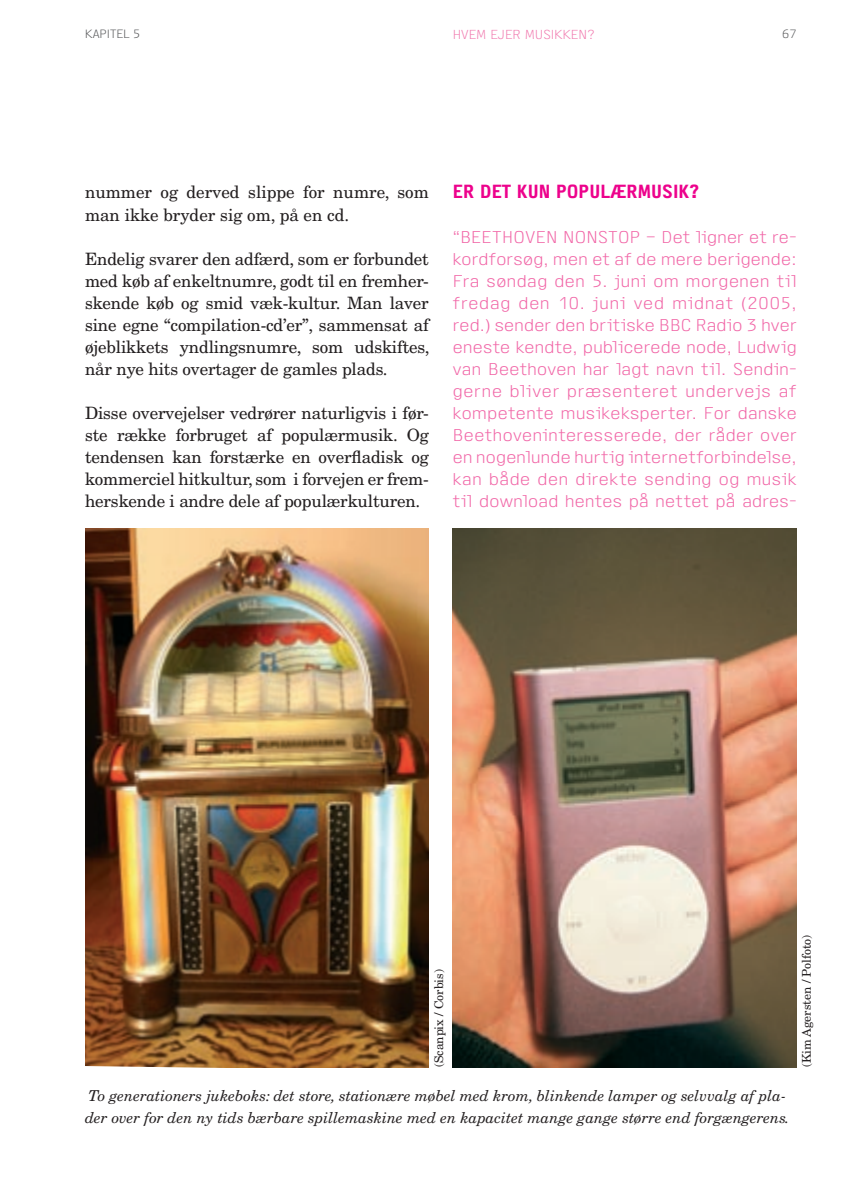
<style>
.page{position:relative;width:842px;height:1191px;background:#fff}
.page>*{position:absolute;margin:0;border:0;box-sizing:border-box;transform-origin:0 0}
.t1{font:700 19px "Access";color:#ed028c}
.t2{font:17px/22px "New Century Schlbk";letter-spacing:-.01em;color:#231f20;text-align:justify}
.t3{font:300 17px/22px "Access";letter-spacing:.025em;color:#f166a7;text-align:justify}
.t4{font:italic 15px/22px "New Century Schlbk";color:#231f20}
.t5{font:300 13px "Access";color:#f17cb0}
.t6{font:12px "New Century Schlbk";color:#231f20}
.t7{font:300 12px "Access";color:#57585a}
</style>
<div class="page">
<img style="left:453px;top:528px;width:344px;height:539px">
<img style="left:85px;top:528px;width:344px;height:539px">
<p class="t7" style="left:85px;top:27px;width:57px">KAPITEL 5</p>
<p class="t5" style="left:453px;top:27px;width:144px">HVEM EJER MUSIKKEN?</p>
<p class="t7" style="left:782px;top:27px;width:16px">67</p>
<p class="t2" style="left:85px;top:181px;width:345px">nummer og derved slippe for numre, som man ikke bryder sig om, på en cd.</p>
<p class="t2" style="left:85px;top:247px;width:346px">Endelig svarer den adfærd, som er forbundet med køb af enkeltnumre, godt til en fremher&shy;skende køb og smid væk-kultur. Man laver sine egne “compilation-cd’er”, sammensat af øjeblikkets yndlingsnumre, som udskiftes, når nye hits overtager de gamles plads.</p>
<p class="t2" style="left:85px;top:401px;width:345px">Disse overvejelser vedrører naturligvis i før&shy;ste række forbruget af populærmusik. Og tendensen kan forstærke en overfladisk og kommerciel hitkultur, som i forvejen er frem&shy;herskende i andre dele af populærkulturen.</p>
<p class="t1" style="left:453px;top:182px;width:248px">ER DET KUN POPULÆRMUSIK?</p>
<p class="t3" style="left:453px;top:226px;width:345px">“BEETHOVEN NONSTOP – Det ligner et re&shy;kordforsøg, men et af de mere berigende:<br>Fra søndag den 5. juni om morgenen til fredag den 10. juni ved midnat (2005, red.) sender den britiske BBC Radio 3 hver eneste kendte, publicerede node, Ludwig van Beethoven har lagt navn til. Sendin&shy;gerne bliver præsenteret undervejs af kompetente musikeksperter. For danske Beethoveninteresserede, der råder over en nogenlunde hurtig internetforbindelse, kan både den direkte sending og musik til download hentes på nettet på adres-</p>
<p class="t6" style="left:431px;top:1067px;width:100px;rotate:-90deg">(Scanpix / Corbis)</p>
<p class="t4" style="left:85px;top:1084px;width:706px">To generationers jukeboks: det store, stationære møbel med krom, blinkende lamper og selvvalg af pla&shy;der over for den ny tids bærbare spillemaskine med en kapacitet mange gange større end forgængerens.</p>
<p class="t6" style="left:799px;top:1067px;width:134px;rotate:-90deg">(Kim Agersten / Polfoto)</p>
</div>
